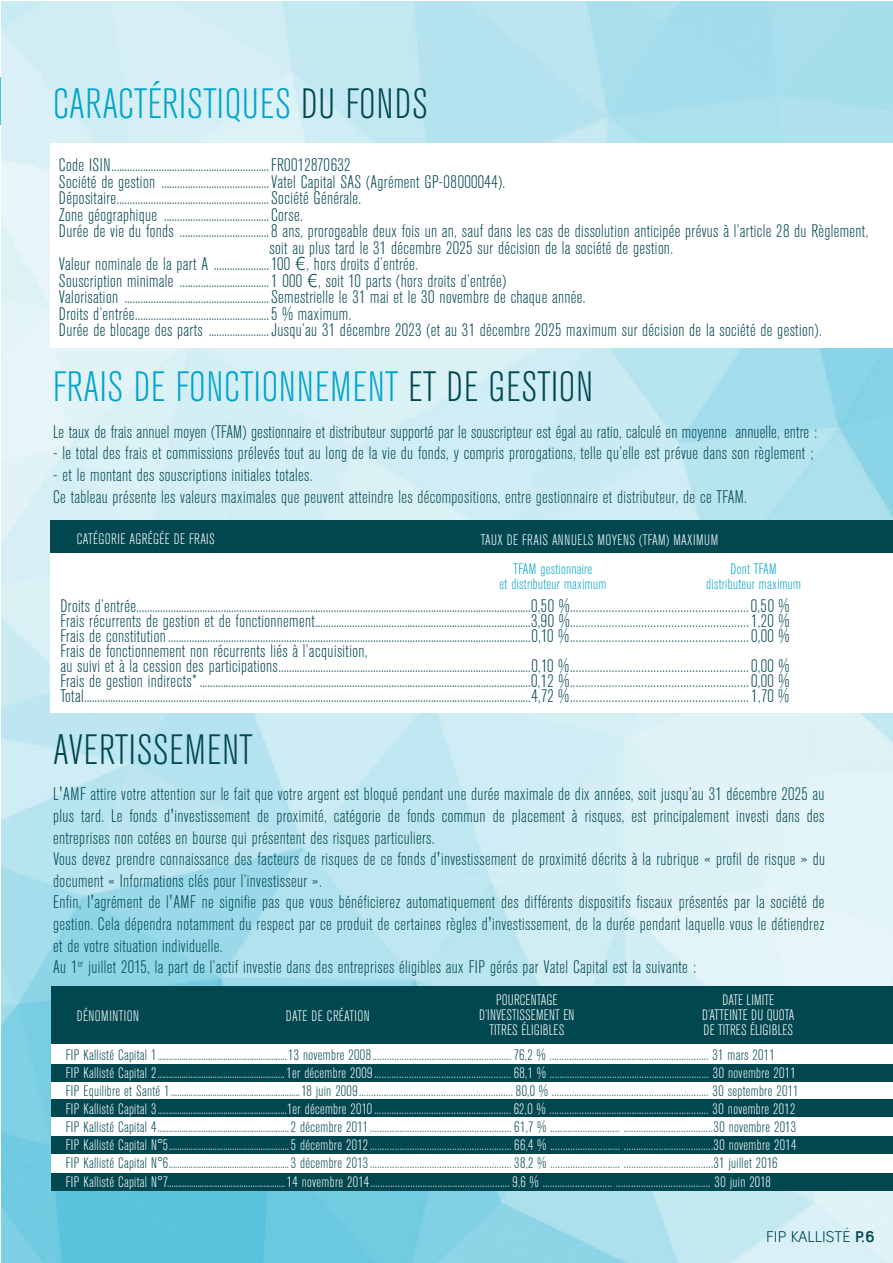
<style>
.page{position:relative;width:893px;height:1263px;background:#fff}
.page>*{position:absolute;margin:0;border:0;box-sizing:border-box;transform-origin:0 0}
.t1{font:300 condensed 42px "Akzidenz Grotesk BE";letter-spacing:.02em;color:#00a4cd}
.t2{font:300 condensed 42px "Akzidenz Grotesk BE";letter-spacing:.015em;color:#004750}
.t3{font:300 condensed 18px/21.6px "Akzidenz Grotesk BE";letter-spacing:.02em;color:#004750}
.t4{font:300 condensed 15px/15px "Akzidenz Grotesk BE";letter-spacing:.02em;color:#fff;text-align:center}
.t5{font:300 condensed 15px "Akzidenz Grotesk BE";letter-spacing:.02em;color:#004750}
.t6{font:300 condensed 15px/15px "Akzidenz Grotesk BE";letter-spacing:.02em;color:#00a4cd;text-align:center}
.t7{font:300 condensed 15px/15px "Akzidenz Grotesk BE";color:#fff;text-align:center}
.t8{font:15px "Antagometrica BT Light";color:#004750}
.s1{color:#004750}
.s2{font-family:"Antagometrica BT Light";font-weight:400;font-stretch:normal}
.s3{font-family:"Antagometrica BT";font-weight:700}
</style>
<div class="page">
<hr style="left:0;top:77px;width:4px;height:48px;background:#4cc0dc">
<img style="left:1px;top:1px;width:891px;height:1262px">
<div style="left:50px;top:143px;width:842px;height:204px;background:#fff"></div>
<div style="left:50px;top:520px;width:842px;height:193px;background:#fff"></div>
<div style="left:52px;top:988px;width:840px;height:187px;background:#fff"></div>
<div style="left:50px;top:520px;width:842px;height:32px;background:#004750"></div>
<div style="left:52px;top:986px;width:840px;height:58px;background:#004750"></div>
<div style="left:52px;top:1064px;width:840px;height:17px;background:#004750"></div>
<div style="left:52px;top:1099px;width:840px;height:18px;background:#004750"></div>
<div style="left:52px;top:1136px;width:840px;height:18px;background:#004750"></div>
<div style="left:52px;top:1173px;width:840px;height:18px;background:#004750"></div>
<h1 class="t1" style="left:53px;top:81px;width:376px">CARACTÉRISTIQUES <span class="s1">DU FONDS</span></h1>
<p class="t3" style="left:59px;top:155px;width:293px">Code ISIN............................................................ FR0012870632</p>
<p class="t3" style="left:59px;top:171px;width:448px">Société de gestion ......................................... Vatel Capital SAS (Agrément GP-08000044).</p>
<p class="t3" style="left:59px;top:188px;width:304px">Dépositaire.......................................................... Société Générale.</p>
<p class="t3" style="left:59px;top:204px;width:245px">Zone géographique ........................................ Corse.</p>
<p class="t3" style="left:59px;top:221px;width:811px">Durée de vie du fonds .................................. 8 ans, prorogeable deux fois un an, sauf dans les cas de dissolution anticipée prévus à l’article 28 du Règlement,</p>
<p class="t3" style="left:270px;top:237px;width:405px">soit au plus tard le 31 décembre 2025 sur décision de la société de gestion.</p>
<p class="t3" style="left:59px;top:254px;width:360px">Valeur nominale de la part A ..................... 100 <span class="s2">€</span>, hors droits d’entrée.</p>
<p class="t3" style="left:59px;top:270px;width:449px">Souscription minimale .................................. 1 000 <span class="s2">€</span>, soit 10 parts (hors droits d’entrée)</p>
<p class="t3" style="left:59px;top:287px;width:528px">Valorisation ....................................................... Semestrielle le 31 mai et le 30 novembre de chaque année.</p>
<p class="t3" style="left:59px;top:303px;width:294px">Droits d’entrée................................................... 5 % maximum.</p>
<p class="t3" style="left:59px;top:320px;width:764px">Durée de blocage des parts ....................... Jusqu’au 31 décembre 2023 (et au 31 décembre 2025 maximum sur décision de la société de gestion).</p>
<h1 class="t1" style="left:53px;top:364px;width:541px">FRAIS DE FONCTIONNEMENT <span class="s1">ET DE GESTION</span></h1>
<p class="t3" style="left:53px;top:421px;width:765px">Le taux de frais annuel moyen (TFAM) gestionnaire et distributeur supporté par le souscripteur est égal au ratio, calculé en moyenne annuelle, entre :</p>
<p class="t3" style="left:53px;top:443px;width:762px">- le total des frais et commissions prélevés tout au long de la vie du fonds, y compris prorogations, telle qu’elle est prévue dans son règlement ;</p>
<p class="t3" style="left:53px;top:465px;width:695px">- et le montant des souscriptions initiales totales.<br>Ce tableau présente les valeurs maximales que peuvent atteindre les décompositions, entre gestionnaire et distributeur, de ce TFAM.</p>
<p class="t4" style="left:77px;top:531px;width:139px">CATÉGORIE AGRÉGÉE DE FRAIS</p>
<p class="t4" style="left:481px;top:532px;width:239px">TAUX DE FRAIS ANNUELS MOYENS (TFAM) MAXIMUM</p>
<p class="t6" style="left:500px;top:562px;width:108px">TFAM gestionnaire<br>et distributeur maximum</p>
<p class="t6" style="left:706px;top:562px;width:96px">Dont TFAM distributeur maximum</p>
<p class="t3" style="left:60px;top:598px;width:730px;line-height:15px">Droits d’entrée......................................................................................................................................................0,50 %............................................................0,50 % Frais récurrents de gestion et de fonctionnement..................................................................................3,90 %............................................................1,20 % Frais de constitution ..........................................................................................................................................0,10 %............................................................ 0,00 % Frais de fonctionnement non récurrents liés à l’acquisition,<br>au suivi et à la cession des participations................................................................................................0,10 %............................................................ 0,00 % Frais de gestion indirects* ..............................................................................................................................0,12 %............................................................ 0,00 % Total..........................................................................................................................................................................4,72 %............................................................ 1,70 %</p>
<h1 class="t2" style="left:53px;top:727px;width:201px">AVERTISSEMENT</h1>
<p class="t3" style="left:53px;top:784px;width:773px">L'AMF attire votre attention sur le fait que votre argent est bloqué pendant une durée maximale de dix années, soit jusqu’au 31 décembre 2025 au plus tard. Le fonds d'investissement de proximité, catégorie de fonds commun de placement à risques, est principalement investi dans des entreprises non cotées en bourse qui présentent des risques particuliers.<br>Vous devez prendre connaissance des facteurs de risques de ce fonds d'investissement de proximité décrits à la rubrique « profil de risque » du document « Informations clés pour l’investisseur ».<br>Enfin, l'agrément de l'AMF ne signifie pas que vous bénéficierez automatiquement des différents dispositifs fiscaux présentés par la société de gestion. Cela dépendra notamment du respect par ce produit de certaines règles d'investissement, de la durée pendant laquelle vous le détiendrez et de votre situation individuelle.<br>Au 1<sup>er</sup> juillet 2015, la part de l’actif investie dans des entreprises éligibles aux FIP gérés par Vatel Capital est la suivante :</p>
<p class="t4" style="left:77px;top:1009px;width:64px">DÉNOMINTION</p>
<p class="t4" style="left:286px;top:1009px;width:85px">DATE DE CRÉATION</p>
<p class="t4" style="left:479px;top:993px;width:97px">POURCENTAGE<br>D’INVESTISSEMENT EN<br>TITRES ÉLIGIBLES</p>
<p class="t7" style="left:702px;top:993px;width:94px">DATE LIMITE<br>D’ATTEINTE DU QUOTA<br>DE TITRES ÉLIGIBLES</p>
<p class="t5" style="left:66px;top:1046px;width:710px">FIP Kallisté Capital 1...........................................................13 novembre 2008........................................................ 76,2 % ................................................................ 31 mars 2011</p>
<p class="t4" style="left:66px;top:1065px;width:731px">FIP Kallisté Capital 2..........................................................1er décembre 2009....................................................... 68,1 % ................................................................ 30 novembre 2011</p>
<p class="t5" style="left:66px;top:1082px;width:734px">FIP Equilibre et Santé 1...........................................................18 juin 2009.............................................................. 80,0 % ............................................................... 30 septembre 2011</p>
<p class="t4" style="left:66px;top:1101px;width:731px">FIP Kallisté Capital 3...........................................................1er décembre 2010 ....................................................... 62,0 % ................................................................ 30 novembre 2012</p>
<p class="t5" style="left:66px;top:1118px;width:732px">FIP Kallisté Capital 4............................................................2 décembre 2011......................................................... 61,7 % ............................ ....................................30 novembre 2013</p>
<p class="t4" style="left:66px;top:1137px;width:732px">FIP Kallisté Capital N°5.......................................................5 décembre 2012......................................................... 66,4 % ............................ ....................................30 novembre 2014</p>
<p class="t5" style="left:66px;top:1154px;width:713px">FIP Kallisté Capital N°6.......................................................3 décembre 2013......................................................... 38,2 % ............................ ....................................31 juillet 2016</p>
<p class="t4" style="left:66px;top:1175px;width:707px">FIP Kallisté Capital N°7......................................................14 novembre 2014........................................................ 9,6 % ............................ ...................................... 30 juin 2018</p>
<p class="t8" style="left:766px;top:1227px;width:110px">FIP KALLISTÉ <span class="s3">P.6</span></p>
</div>
